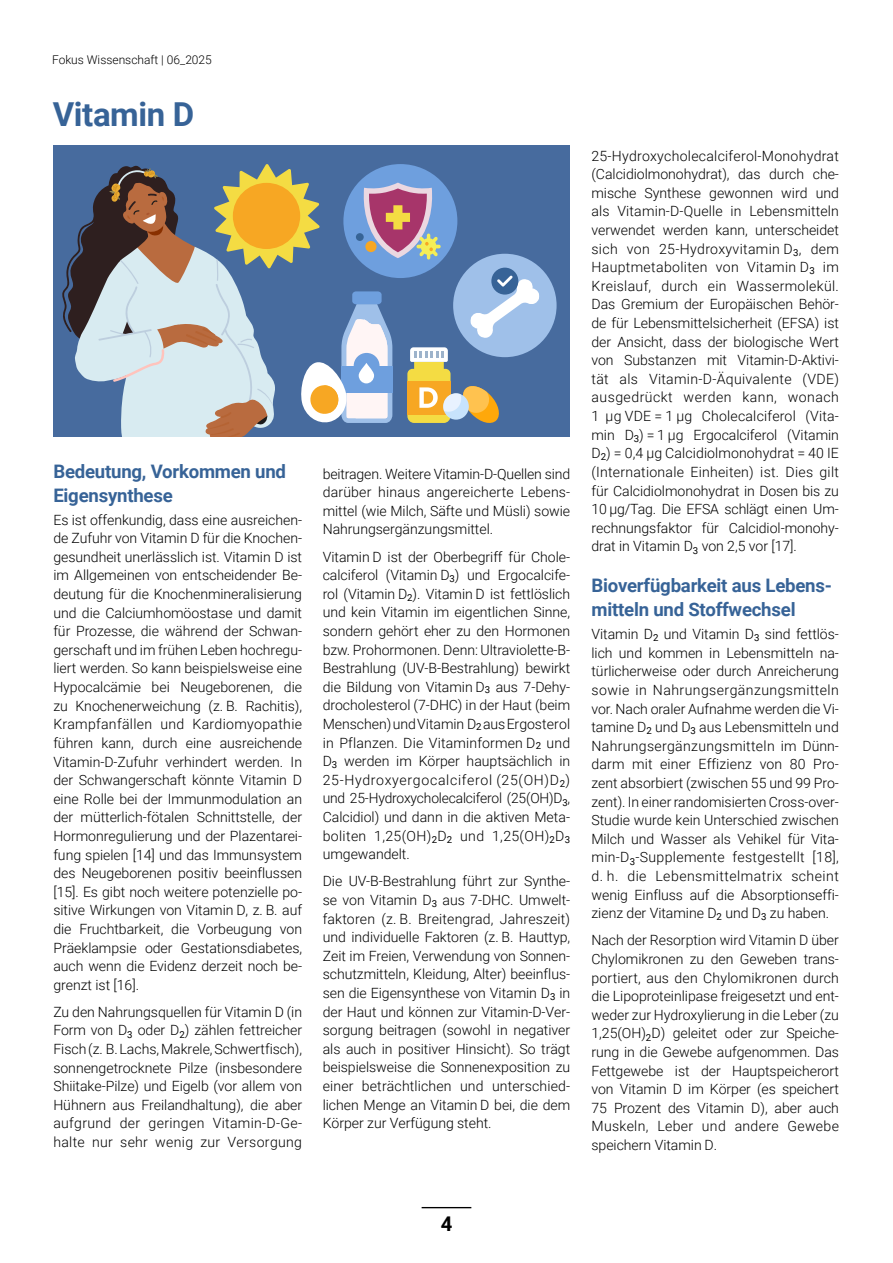
<style>
.page{position:relative;width:893px;height:1263px;background:#fff}
.page>*{position:absolute;margin:0;border:0;box-sizing:border-box;transform-origin:0 0}
.headline{font:700 33px "Roboto";letter-spacing:-.01em;color:#376397}
.t1{font:700 20.25px "Roboto";color:#000}
.sub_05_24{font:700 18.6px/24px "Roboto";letter-spacing:-.01em;color:#376397}
.Text_OGR{font:300 14.1px/18.6px "Roboto";letter-spacing:-.005em;color:#000;text-align:justify}
.t2{font:300 12px "Roboto";color:#000}
.s1{font-weight:400;font-size:9.6px}
</style>
<div class="page">
<div style="left:53px;top:146px;width:517px;height:291px;background:#476b9e"></div>
<div style="left:453px;top:254px;width:104px;height:103px;background:#9fc0e9;border-radius:50%"></div>
<svg style="left:62px;top:164px;width:478px;height:273px"></svg>
<hr style="left:422px;top:1207px;width:49px;height:1px;background:#000">
<p class="t2" style="left:52px;top:51px;width:161px">Fokus Wissenschaft | 06_2025</p>
<p class="headline" style="left:53px;top:92px;width:143px">Vitamin D</p>
<p class="sub_05_24" style="left:53px;top:458px;width:234px">Bedeutung, Vorkommen und<br>Eigensynthese</p>
<p class="Text_OGR" style="left:53px;top:510px;width:250px">Es ist offenkundig, dass eine ausreichen&shy;de Zufuhr von Vitamin D für die Knochen&shy;gesundheit unerlässlich ist. Vitamin D ist im Allgemeinen von entscheidender Be&shy;deutung für die Knochenmineralisierung und die Calciumhomöostase und damit für Prozesse, die während der Schwan&shy;gerschaft und im frühen Leben hochregu&shy;liert werden. So kann beispielsweise eine Hypocalcämie bei Neugeborenen, die zu Knochenerweichung (z. B. Rachitis), Krampfanfällen und Kardiomyopathie führen kann, durch eine ausreichende Vitamin-D-Zufuhr verhindert werden. In der Schwangerschaft könnte Vitamin D eine Rolle bei der Immunmodulation an der mütterlich-fötalen Schnittstelle, der Hormonregulierung und der Plazentarei&shy;fung spielen [14] und das Immunsystem des Neugeborenen positiv beeinflussen [15]. Es gibt noch weitere potenzielle po&shy;sitive Wirkungen von Vitamin D, z. B. auf die Fruchtbarkeit, die Vorbeugung von Präeklampsie oder Gestationsdiabetes, auch wenn die Evidenz derzeit noch be&shy;grenzt ist [16].</p>
<p class="Text_OGR" style="left:53px;top:1002px;width:250px">Zu den Nahrungsquellen für Vitamin D (in Form von D<sub>3</sub> oder D<sub>2</sub>) zählen fettreicher Fisch (z. B. Lachs, Makrele, Schwertfisch), sonnengetrocknete Pilze (insbesondere Shiitake-Pilze) und Eigelb (vor allem von Hühnern aus Freilandhaltung), die aber aufgrund der geringen Vitamin-D-Ge&shy;halte nur sehr wenig zur Versorgung</p>
<p class="Text_OGR" style="left:323px;top:464px;width:249px">beitragen. Weitere Vitamin-D-Quellen sind darüber hinaus angereicherte Lebens&shy;mittel (wie Milch, Säfte und Müsli) sowie Nahrungsergänzungsmittel.</p>
<p class="Text_OGR" style="left:323px;top:547px;width:249px">Vitamin D ist der Oberbegriff für Chole&shy;calciferol (Vitamin D<sub>3</sub>) und Ergocalcife&shy;rol (Vitamin D<sub>2</sub>). Vitamin D ist fettlöslich und kein Vitamin im eigentlichen Sinne, sondern gehört eher zu den Hormonen bzw. Prohormonen. Denn: Ultraviolette-B-Bestrahlung (UV-B-Bestrahlung) bewirkt die Bildung von Vitamin D<span class="s1">3</span> aus 7-Dehy&shy;drocholesterol (7-DHC) in der Haut (beim Menschen) und Vitamin D<span class="s1">2</span> aus Ergosterol in Pflanzen. Die Vitaminformen D<sub>2</sub> und D<sub>3</sub> werden im Körper hauptsächlich in 25-Hydroxyergocalciferol (25(OH)D<sub>2</sub>) und 25-Hydroxycholecalciferol (25(OH)D<sub>3</sub>, Calcidiol) und dann in die aktiven Meta&shy;boliten 1,25(OH)<sub>2</sub>D<sub>2</sub> und 1,25(OH)<sub>2</sub>D<sub>3 </sub>umgewandelt.</p>
<p class="Text_OGR" style="left:323px;top:871px;width:249px">Die UV-B-Bestrahlung führt zur Synthe&shy;se von Vitamin D<sub>3</sub> aus 7-DHC. Umwelt&shy;faktoren (z. B. Breitengrad, Jahreszeit) und individuelle Faktoren (z. B. Hauttyp, Zeit im Freien, Verwendung von Sonnen&shy;schutzmitteln, Kleidung, Alter) beeinflus&shy;sen die Eigensynthese von Vitamin D<sub>3</sub> in der Haut und können zur Vitamin-D-Ver&shy;sorgung beitragen (sowohl in negativer als auch in positiver Hinsicht). So trägt beispielsweise die Sonnenexposition zu einer beträchtlichen und unterschied&shy;lichen Menge an Vitamin D bei, die dem Körper zur Verfügung steht.</p>
<p class="Text_OGR" style="left:591px;top:146px;width:249px">25‐Hydroxycholecalciferol-Monohydrat (Calcidiolmonohydrat), das durch che&shy;mische Synthese gewonnen wird und als Vitamin-D-Quelle in Lebensmitteln verwendet werden kann, unterscheidet sich von 25-Hydroxyvitamin D<sub>3</sub>, dem Hauptmetaboliten von Vitamin D<sub>3</sub> im Kreislauf, durch ein Wassermolekül.<br>Das Gremium der Europäischen Behör&shy;de für Lebensmittelsicherheit (EFSA) ist der Ansicht, dass der biologische Wert von Substanzen mit Vitamin-D-Aktivi&shy;tät als Vitamin-D-Äquivalente (VDE) ausgedrückt werden kann, wonach 1 μg VDE = 1 μg Cholecalciferol (Vita&shy;min D<sub>3</sub>) = 1 μg Ergocalciferol (Vitamin D<sub>2</sub>) = 0,4 μg Calcidiolmonohydrat = 40 IE (Internationale Einheiten) ist. Dies gilt für Calcidiolmonohydrat in Dosen bis zu 10 μg/Tag. Die EFSA schlägt einen Um&shy;rechnungsfaktor für Calcidiol-monohy&shy;drat in Vitamin D<sub>3</sub> von 2,5 vor [17].</p>
<p class="sub_05_24" style="left:591px;top:573px;width:242px">Bioverfügbarkeit aus Lebens&shy;mitteln und Stoffwechsel</p>
<p class="Text_OGR" style="left:591px;top:624px;width:249px">Vitamin D<sub>2</sub> und Vitamin D<sub>3</sub> sind fettlös&shy;lich und kommen in Lebensmitteln na&shy;türlicherweise oder durch Anreicherung sowie in Nahrungsergänzungsmitteln vor. Nach oraler Aufnahme werden die Vi&shy;tamine D<sub>2</sub> und D<sub>3</sub> aus Lebensmitteln und Nahrungsergänzungsmitteln im Dünn&shy;darm mit einer Effizienz von 80 Pro&shy;zent absorbiert (zwischen 55 und 99 Pro&shy;zent). In einer randomisierten Cross-over-Studie wurde kein Unterschied zwischen Milch und Wasser als Vehikel für Vita&shy;min-D<sub>3</sub>-Supplemente festgestellt [18], d. h. die Lebensmittelmatrix scheint wenig Einfluss auf die Absorptionseffi&shy;zienz der Vitamine D<sub>2</sub> und D<sub>3</sub> zu haben.</p>
<p class="Text_OGR" style="left:591px;top:930px;width:249px">Nach der Resorption wird Vitamin D über Chylomikronen zu den Geweben trans&shy;portiert, aus den Chylomikronen durch die Lipoproteinlipase freigesetzt und ent&shy;weder zur Hydroxylierung in die Leber (zu 1,25(OH)<sub>2</sub>D) geleitet oder zur Speiche&shy;rung in die Gewebe aufgenommen. Das Fettgewebe ist der Hauptspeicherort von Vitamin D im Körper (es speichert 75 Prozent des Vitamin D), aber auch Muskeln, Leber und andere Gewebe speichern Vitamin D.</p>
<h2 class="t1" style="left:441px;top:1210px;width:13px">4</h2>
</div>
